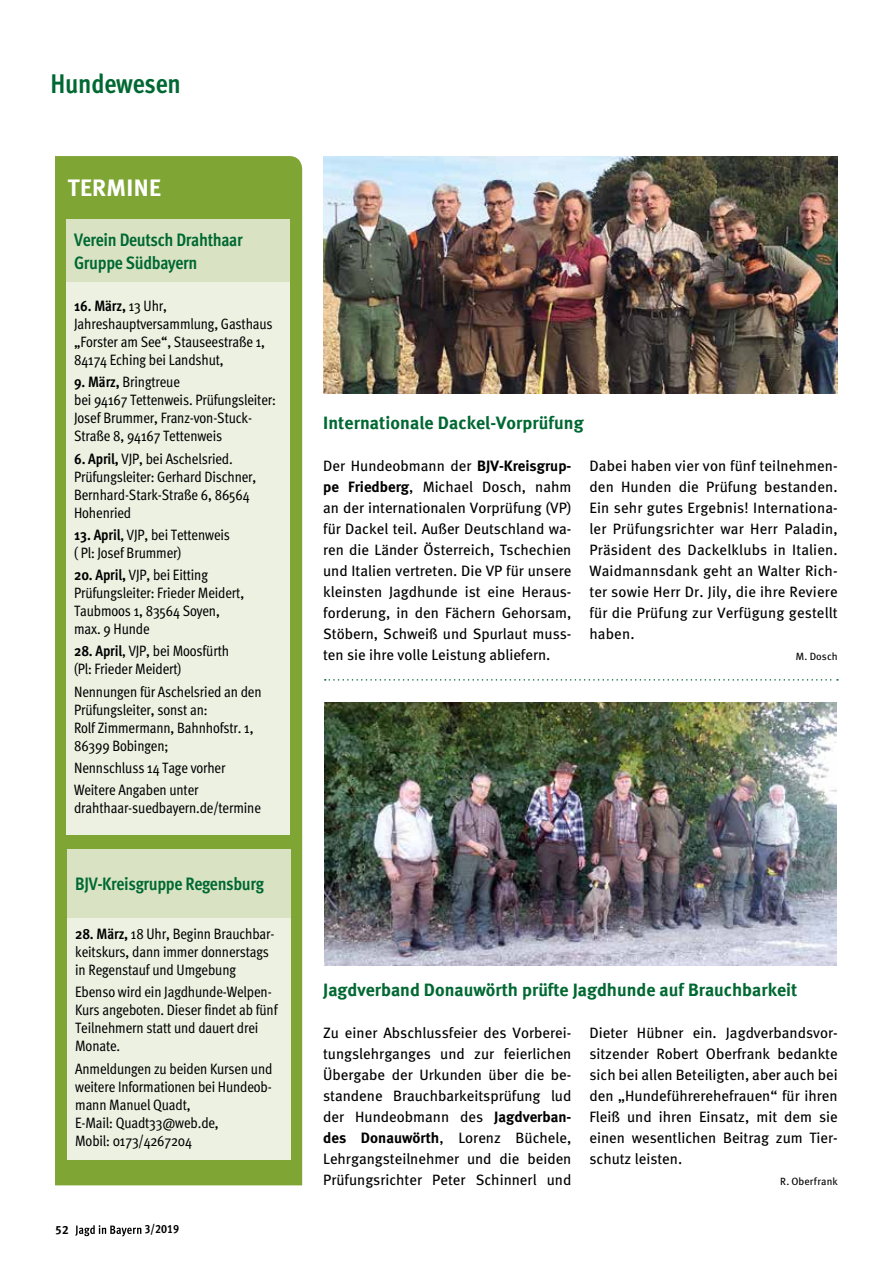
<style>
.page{position:relative;width:893px;height:1263px;background:#fff}
.page>*{position:absolute;margin:0;border:0;box-sizing:border-box;transform-origin:0 0}
.t1{font:700 27px "Meta Cond";letter-spacing:-.01em;color:#006832}
.t2{font:24px "Meta Bold LF";letter-spacing:.015em;color:#fff}
.t3{font:18px "Meta Bold LF";color:#006832}
.t4{font:700 18px/23.7px "Meta Cond";letter-spacing:-.02em;color:#006832}
.t5{font:15px/21px "Meta";color:#000;text-align:justify}
.t6{font:15px/18px "Meta Cond";letter-spacing:-.01em;color:#000}
.t7{font:12px "Meta Cond Bold LF";color:#000}
.t8{font:12px "Meta Bold LF";color:#000}
.t9{font:10.5px "Meta";letter-spacing:.01em;color:#000}
.s1{font-weight:700}
</style>
<div class="page">
<svg style="left:75px;top:1225px;width:66px;height:11px"></svg>
<img style="left:323px;top:156px;width:515px;height:237px">
<svg style="left:325px;top:679px;width:513px;height:2px"></svg>
<img style="left:324px;top:702px;width:513px;height:263px">
<div style="left:55px;top:156px;width:247px;height:1029px;background:#7fa635"></div>
<div style="left:67px;top:849px;width:223px;height:69px;background:#d9e3c3"></div>
<div style="left:67px;top:918px;width:223px;height:242px;background:#ecf1e2"></div>
<div style="left:66px;top:219px;width:223px;height:63px;background:#d9e3c3"></div>
<div style="left:66px;top:282px;width:223px;height:553px;background:#ecf1e2"></div>
<h1 class="t1" style="left:51px;top:68px;width:132px">Hundewesen</h1>
<h2 class="t2" style="left:68px;top:174px;width:95px">TERMINE</h2>
<p class="t4" style="left:74px;top:227px;width:170px">Verein Deutsch Drahthaar<br>Gruppe Südbayern</p>
<p class="t6" style="left:74px;top:297px;width:200px"><span class="s1">16. März,</span> 13 Uhr,<br>Jahreshauptversammlung, Gasthaus „Forster am See“, Stauseestraße 1,<br>84174 Eching bei Landshut,</p>
<p class="t6" style="left:74px;top:373px;width:203px"><span class="s1">9. März,</span> Bringtreue<br>bei 94167 Tettenweis. Prüfungsleiter:<br>Josef Brummer, Franz-von-Stuck-<br>Straße 8, 94167 Tettenweis</p>
<p class="t6" style="left:74px;top:449px;width:184px"><span class="s1">6. April,</span> VJP, bei Aschelsried.<br>Prüfungsleiter: Gerhard Dischner,<br>Bernhard-Stark-Straße 6, 86564<br>Hohenried</p>
<p class="t6" style="left:74px;top:525px;width:157px"><span class="s1">13. April</span>, VJP, bei Tettenweis ( Pl: Josef Brummer)</p>
<p class="t6" style="left:74px;top:566px;width:172px"><span class="s1">20. April,</span> VJP, bei Eitting<br>Prüfungsleiter: Frieder Meidert,<br>Taubmoos 1, 83564 Soyen, max. 9 Hunde</p>
<p class="t6" style="left:74px;top:642px;width:156px"><span class="s1">28. April</span>, VJP, bei Moosfürth (Pl: Frieder Meidert)</p>
<p class="t6" style="left:74px;top:682px;width:189px">Nennungen für Aschelsried an den<br>Prüfungsleiter, sonst an:<br>Rolf Zimmermann, Bahnhofstr. 1,<br>86399 Bobingen;</p>
<p class="t6" style="left:74px;top:756px;width:153px;line-height:22.2px">Nennschluss 14 Tage vorher<br>Weitere Angaben unter</p>
<p class="t6" style="left:74px;top:799px;width:188px">drahthaar-suedbayern.de/termine</p>
<p class="t4" style="left:75px;top:872px;width:190px">BJV-Kreisgruppe Regensburg</p>
<p class="t6" style="left:75px;top:925px;width:201px"><span class="s1">28. März,</span> 18 Uhr, Beginn Brauchbar&shy;keitskurs, dann immer donnerstags in Regenstauf und Umgebung</p>
<p class="t6" style="left:75px;top:983px;width:204px">Ebenso wird ein Jagdhunde-Welpen-<br>Kurs angeboten. Dieser findet ab fünf<br>Teilnehmern statt und dauert drei<br>Monate.</p>
<p class="t6" style="left:75px;top:1059px;width:199px">Anmeldungen zu beiden Kursen und weitere Informationen bei Hundeob&shy;mann Manuel Quadt,<br>E-Mail: Quadt33@web.de,<br>Mobil: 0173/4267204</p>
<p class="t8" style="left:55px;top:1222px;width:15px">52</p>
<p class="t7" style="left:145px;top:1222px;width:36px">3/2019</p>
<p class="t3" style="left:323px;top:412px;width:262px">Internationale Dackel-Vorprüfung</p>
<p class="t5" style="left:323px;top:455px;width:250px">Der Hundeobmann der <span class="s1">BJV-Kreisgrup&shy;pe Friedberg</span>, Michael Dosch, nahm an der internationalen Vorprüfung (VP) für Dackel teil. Außer Deutschland wa&shy;ren die Länder Österreich, Tschechien und Italien vertreten. Die VP für unsere kleinsten Jagdhunde ist eine Heraus&shy;forderung, in den Fächern Gehorsam, Stöbern, Schweiß und Spurlaut muss&shy;ten sie ihre volle Leistung abliefern.</p>
<p class="t5" style="left:589px;top:455px;width:250px">Dabei haben vier von fünf teilnehmen&shy;den Hunden die Prüfung bestanden.<br>Ein sehr gutes Ergebnis! Internationa&shy;ler Prüfungsrichter war Herr Paladin, Präsident des Dackelklubs in Italien.<br>Waidmannsdank geht an Walter Rich&shy;ter sowie Herr Dr. Jily, die ihre Reviere für die Prüfung zur Verfügung gestellt haben.</p>
<p class="t9" style="left:796px;top:650px;width:43px">M. Dosch</p>
<p class="t3" style="left:323px;top:979px;width:475px">Jagdverband Donauwörth prüfte Jagdhunde auf Brauchbarkeit</p>
<p class="t5" style="left:323px;top:1022px;width:250px">Zu einer Abschlussfeier des Vorberei&shy;tungslehrganges und zur feierlichen Übergabe der Urkunden über die be&shy;standene Brauchbarkeitsprüfung lud der Hundeobmann des <span class="s1">Jagdverban&shy;des Donauwörth</span>, Lorenz Büchele, Lehrgangsteilnehmer und die beiden Prüfungsrichter Peter Schinnerl und</p>
<p class="t5" style="left:589px;top:1022px;width:250px">Dieter Hübner ein. Jagdverbandsvor&shy;sitzender Robert Oberfrank bedankte sich bei allen Beteiligten, aber auch bei den „Hundeführerehefrauen“ für ihren Fleiß und ihren Einsatz, mit dem sie einen wesentlichen Beitrag zum Tier&shy;schutz leisten.</p>
<p class="t9" style="left:780px;top:1175px;width:59px">R. Oberfrank</p>
</div>
